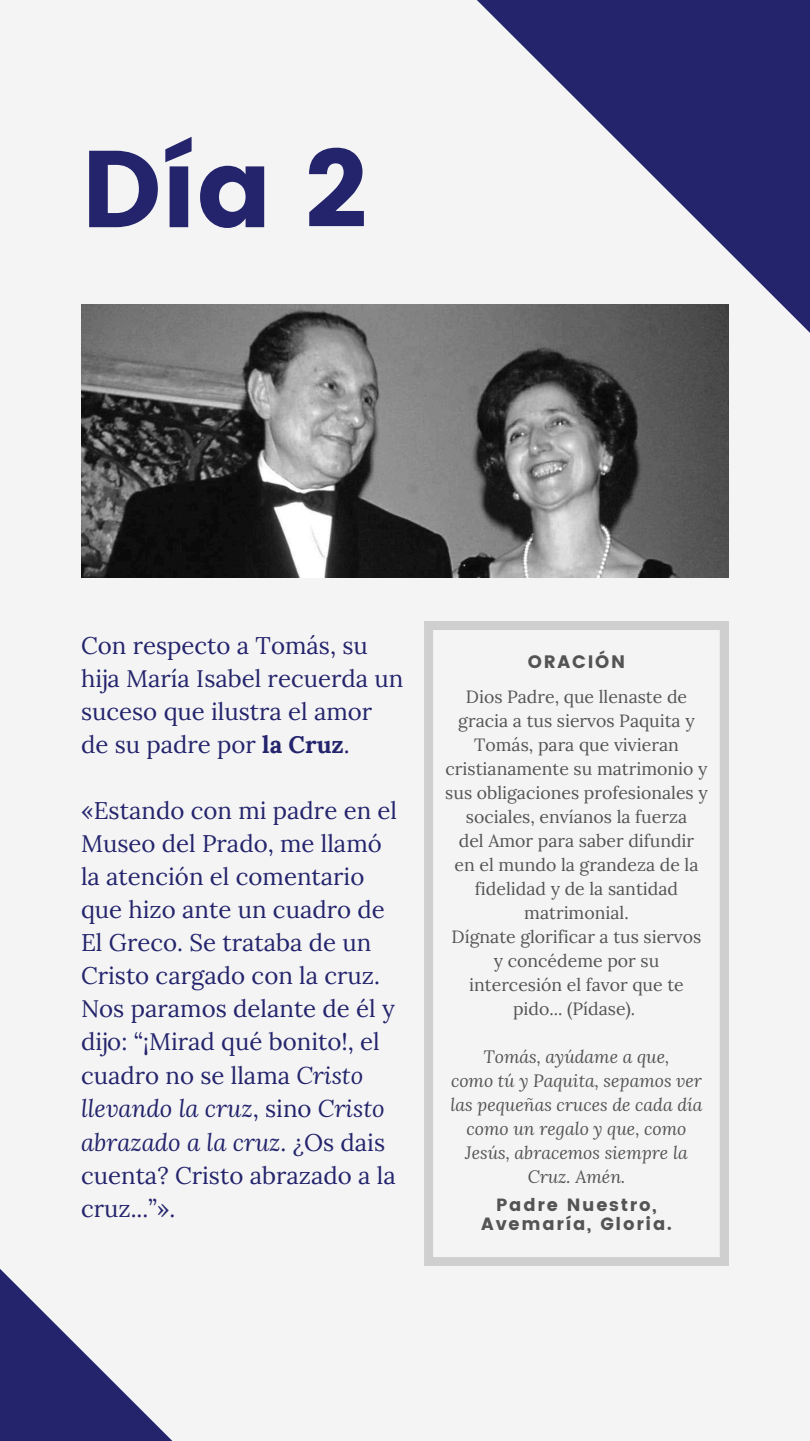
<style>
.page{position:relative;width:810px;height:1441px;background:#fff}
.page>*{position:absolute;margin:0;border:0;box-sizing:border-box;transform-origin:0 0}
.t1{font:108.9px "Poppins";color:#24246d}
.t2{font:24px/33.2px "Lora";color:#24246d}
.t3{font:18px "Poppins";letter-spacing:.1em;color:#545454}
.t4{font:17.7px/24px "Lora";color:#545454;text-align:center}
.t5{font:italic 17.7px/24px "Lora";color:#545454;text-align:center}
.t6{font:17.7px/18.4px "Poppins";letter-spacing:.1em;color:#545454;text-align:center}
.s1{font-weight:700}
.s2{font-style:italic}
</style>
<div class="page">
<div style="left:0;top:0;width:810px;height:1440px;background:#f4f4f4"></div>
<img style="left:81px;top:304px;width:648px;height:273px">
<svg style="left:0;top:1269px;width:172px;height:171px"></svg>
<svg style="left:450px;top:0;width:360px;height:354px"></svg>
<svg style="left:424px;top:621px;width:305px;height:644px"></svg>
<h1 class="t1" style="left:81px;top:126px;width:288px">Día 2</h1>
<p class="t2" style="left:81px;top:628px;width:324px">Con respecto a Tomás, su hija María Isabel recuerda un suceso que ilustra el amor de su padre por <span class="s1">la Cruz</span>.</p>
<p class="t2" style="left:81px;top:793px;width:318px">«Estando con mi padre en el<br>Museo del Prado, me llamó la atención el comentario que hizo ante un cuadro de<br>El Greco. Se trataba de un<br>Cristo cargado con la cruz.<br>Nos paramos delante de él y dijo: “¡Mirad qué bonito!, el cuadro no se llama <span class="s2">Cristo llevando la cruz</span>, sino <span class="s2">Cristo abrazado a la cruz</span>. ¿Os dais cuenta? Cristo abrazado a la cruz...”».</p>
<p class="t3" style="left:528px;top:651px;width:99px">ORACIÓN</p>
<p class="t4" style="left:445px;top:684px;width:264px">Dios Padre, que llenaste de gracia a tus siervos Paquita y<br>Tomás, para que vivieran cristianamente su matrimonio y sus obligaciones profesionales y sociales, envíanos la fuerza<br>del Amor para saber difundir<br>en el mundo la grandeza de la fidelidad y de la santidad matrimonial.<br>Dígnate glorificar a tus siervos y concédeme por su intercesión el favor que te pido... (Pídase).</p>
<p class="t5" style="left:450px;top:1044px;width:254px">Tomás, ayúdame a que,<br>como tú y Paquita, sepamos ver las pequeñas cruces de cada día como un regalo y que, como<br>Jesús, abracemos siempre la<br>Cruz. Amén.</p>
<p class="t6" style="left:481px;top:1195px;width:192px">Padre Nuestro,<br>Avemaría, Gloria.</p>
</div>
